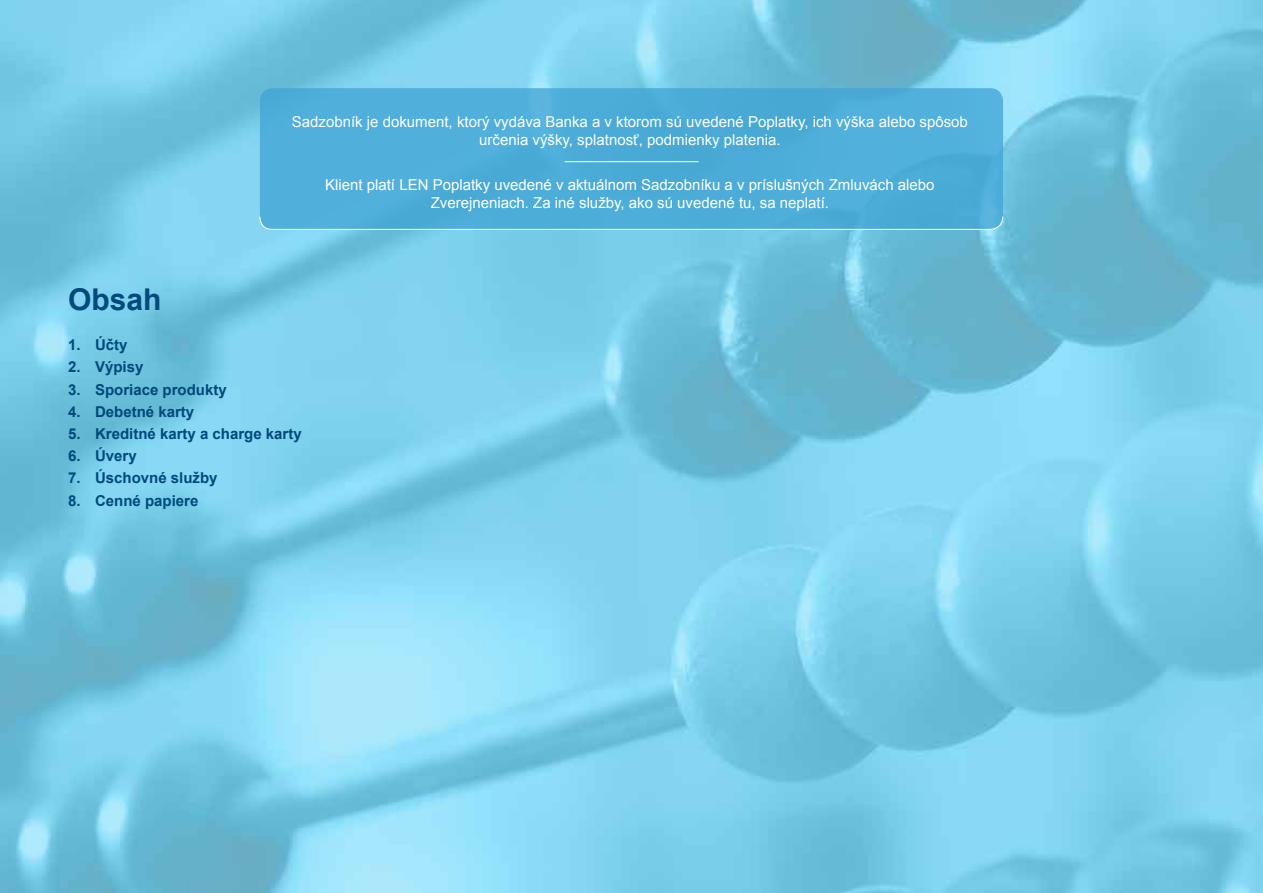
<style>
.page{position:relative;width:1263px;height:893px;background:#fff}
.page>*{position:absolute;margin:0;border:0;box-sizing:border-box;transform-origin:0 0}
.t1{font:700 30px "Arial";color:#00497b}
.t2{font:15px/18px "Arial";color:#fff;text-align:center}
.t3{font:700 15px "Arial";color:#00497b}
</style>
<div class="page">
<img style="left:0;top:0;width:1263px;height:893px">
<div style="left:260px;top:88px;width:743px;height:142px;background:#4eaeda;border-radius:13px"></div>
<hr style="left:564px;top:161px;width:134px;height:1px;background:#fff">
<svg style="left:259px;top:216px;width:744px;height:14px"></svg>
<h1 class="t1" style="left:68px;top:280px;width:95px">Obsah</h1>
<p class="t2" style="left:292px;top:113px;width:677px">Sadzobník je dokument, ktorý vydáva Banka a v ktorom sú uvedené Poplatky, ich výška alebo spôsob určenia výšky, splatnosť, podmienky platenia.</p>
<p class="t2" style="left:325px;top:176px;width:611px">Klient platí LEN Poplatky uvedené v aktuálnom Sadzobníku a v príslušných Zmluvách alebo<br>Zverejneniach. Za iné služby, ako sú uvedené tu, sa neplatí.</p>
<p class="t3" style="left:68px;top:335px;width:61px">1. Účty</p>
<p class="t3" style="left:68px;top:357px;width:77px">2. Výpisy</p>
<p class="t3" style="left:68px;top:379px;width:160px">3. Sporiace produkty</p>
<p class="t3" style="left:68px;top:401px;width:128px">4. Debetné karty</p>
<p class="t3" style="left:68px;top:424px;width:235px">5. Kreditné karty a charge karty</p>
<p class="t3" style="left:68px;top:446px;width:70px">6. Úvery</p>
<p class="t3" style="left:68px;top:468px;width:151px">7. Úschovné služby</p>
<p class="t3" style="left:68px;top:490px;width:132px">8. Cenné papiere</p>
</div>
